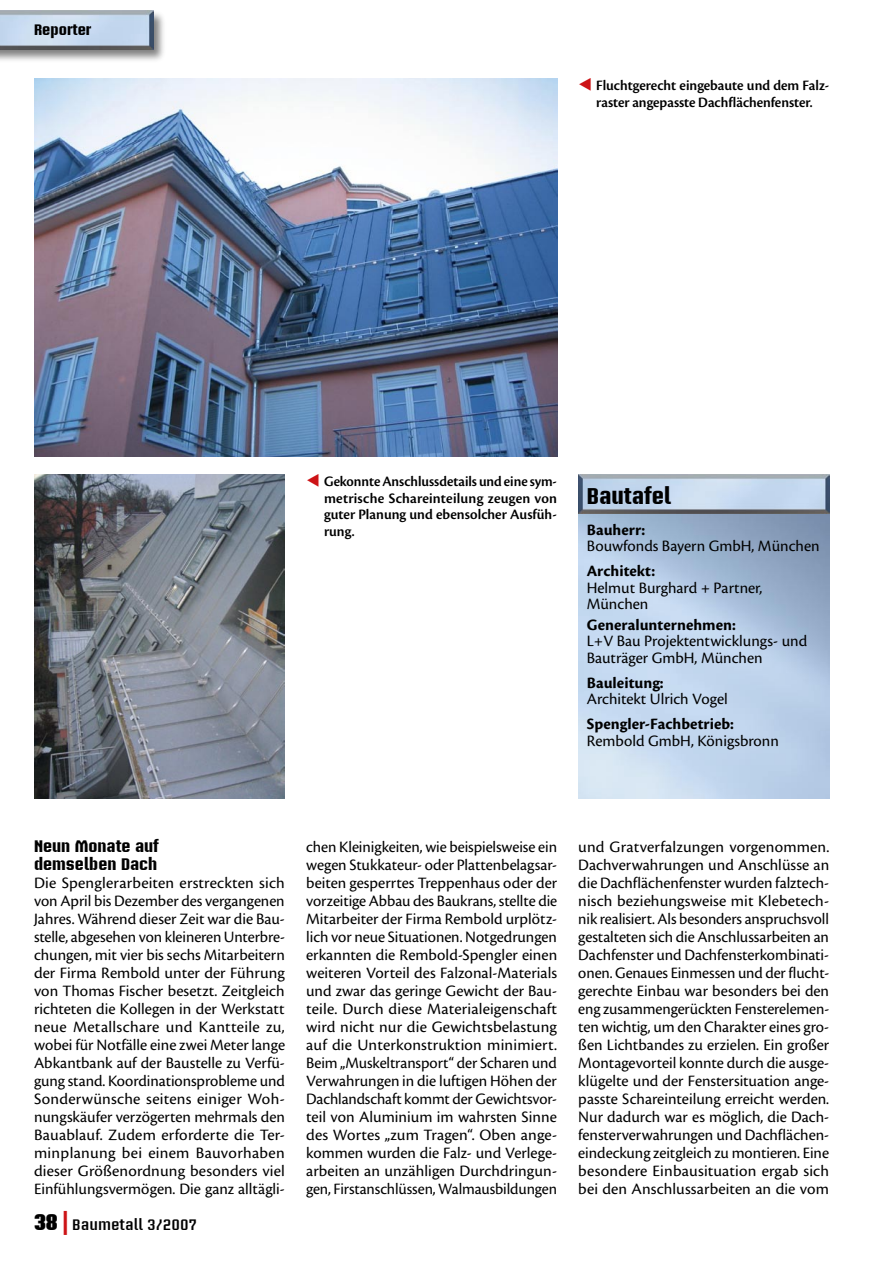
<style>
.page{position:relative;width:893px;height:1263px;background:#fff}
.page>*{position:absolute;margin:0;border:0;box-sizing:border-box;transform-origin:0 0}
.t1{font:700 22.5px "Briem Akademi Std";color:#000}
.t2{font:16.5px/18px "Cronos Pro";color:#000;text-align:justify}
.t3{font:700 16.5px "Cronos Pro";color:#000}
.t4{font:700 16.5px/18px "Briem Akademi Std";color:#000}
.t5{font:15px/16.5px "Cronos Pro Semibold Disp";color:#000;text-align:justify}
.t6{font:600 15px "Briem Akademi Std";color:#000}
.t7{font:700 15px "Briem Akademi Std";color:#000}
.s1{color:#cd1316}
.s2{font-weight:900;font-size:22.5px}
.s3{font-size:24px;color:#cd1316}
</style>
<div class="page">
<img style="left:578px;top:513px;width:251px;height:285px">
<img style="left:578px;top:474px;width:251px;height:39px">
<img style="left:34px;top:78px;width:523px;height:378px">
<img style="left:34px;top:474px;width:251px;height:324px">
<div style="left:0;top:9px;width:168px;height:54px;background:#000;opacity:.5"></div>
<img style="left:0;top:11px;width:153px;height:38px">
<p class="t7" style="left:34px;top:22px;width:59px">Reporter</p>
<p class="t5" style="left:578px;top:78px;width:252px;text-align:center"><span class="s1">◀</span> Fluchtgerecht eingebaute und dem Falz&shy;raster angepasste Dachflächenfenster.</p>
<p class="t5" style="left:324px;top:474px;width:235px;text-indent:-18px"><span class="s1">◀</span> Gekonnte Anschlussdetails und eine sym&shy;metrische Schareinteilung zeugen von guter Planung und ebensolcher Ausfüh&shy;rung.</p>
<h1 class="t1" style="left:587px;top:484px;width:86px">Bautafel</h1>
<p class="t3" style="left:587px;top:520px;width:60px">Bauherr:</p>
<p class="t2" style="left:587px;top:537px;width:234px">Bouwfonds Bayern GmbH, München</p>
<p class="t3" style="left:587px;top:561px;width:70px">Architekt:</p>
<p class="t2" style="left:587px;top:579px;width:177px;line-height:16.5px">Helmut Burghard + Partner,<br>München</p>
<p class="t3" style="left:587px;top:615px;width:151px">Generalunternehmen:</p>
<p class="t2" style="left:587px;top:633px;width:222px;line-height:16.5px">L+V Bau Projektentwicklungs- und<br>Bauträger GmbH, München</p>
<p class="t3" style="left:587px;top:673px;width:78px">Bauleitung:</p>
<p class="t2" style="left:587px;top:690px;width:143px">Architekt Ulrich Vogel</p>
<p class="t3" style="left:587px;top:715px;width:149px">Spengler-Fachbetrieb:</p>
<p class="t2" style="left:587px;top:732px;width:194px">Rembold GmbH, Königsbronn</p>
<p class="t4" style="left:34px;top:837px;width:126px">Neun Monate auf demselben Dach</p>
<p class="t2" style="left:34px;top:874px;width:253px">Die Spenglerarbeiten erstreckten sich von April bis Dezember des vergangenen Jahres. Während dieser Zeit war die Bau&shy;stelle, abgesehen von kleineren Unterbre&shy;chungen, mit vier bis sechs Mitarbeitern der Firma Rembold unter der Führung von Thomas Fischer besetzt. Zeitgleich richteten die Kollegen in der Werkstatt neue Metallschare und Kantteile zu, wobei für Notfälle eine zwei Meter lange Abkantbank auf der Baustelle zu Verfü&shy;gung stand. Koordinationsprobleme und Sonderwünsche seitens einiger Woh&shy;nungskäufer verzögerten mehrmals den Bauablauf. Zudem erforderte die Ter&shy;minplanung bei einem Bauvorhaben dieser Größenordnung besonders viel Einfühlungsvermögen. Die ganz alltägli-</p>
<p class="t6" style="left:34px;top:1216px;width:165px"><span class="s2">38</span> <span class="s3">|</span> Baumetall 3/2007</p>
<p class="t2" style="left:306px;top:838px;width:253px">chen Kleinigkeiten, wie beispielsweise ein wegen Stukkateur- oder Plattenbelagsar&shy;beiten gesperrtes Treppenhaus oder der vorzeitige Abbau des Baukrans, stellte die Mitarbeiter der Firma Rembold urplötz&shy;lich vor neue Situationen. Notgedrungen erkannten die Rembold-Spengler einen weiteren Vorteil des Falzonal-Materials und zwar das geringe Gewicht der Bau&shy;teile. Durch diese Materialeigenschaft wird nicht nur die Gewichtsbelastung auf die Unterkonstruktion minimiert.<br>Beim „Muskeltransport“ der Scharen und Verwahrungen in die luftigen Höhen der Dachlandschaft kommt der Gewichtsvor&shy;teil von Aluminium im wahrsten Sinne des Wortes „zum Tragen“. Oben ange&shy;kommen wurden die Falz- und Verlege&shy;arbeiten an unzähligen Durchdringun&shy;gen, Firstanschlüssen, Walmausbildungen</p>
<p class="t2" style="left:578px;top:838px;width:253px">und Gratverfalzungen vorgenommen.<br>Dachverwahrungen und Anschlüsse an die Dachflächenfenster wurden falztech&shy;nisch beziehungsweise mit Klebetech&shy;nik realisiert. Als besonders anspruchsvoll gestalteten sich die Anschlussarbeiten an Dachfenster und Dachfensterkombinati&shy;onen. Genaues Einmessen und der flucht&shy;gerechte Einbau war besonders bei den eng zusammengerückten Fensterelemen&shy;ten wichtig, um den Charakter eines gro&shy;ßen Lichtbandes zu erzielen. Ein großer Montagevorteil konnte durch die ausge&shy;klügelte und der Fenstersituation ange&shy;passte Schareinteilung erreicht werden.<br>Nur dadurch war es möglich, die Dach&shy;fensterverwahrungen und Dachflächen&shy;eindeckung zeitgleich zu montieren. Eine besondere Einbausituation ergab sich bei den Anschlussarbeiten an die vom</p>
</div>
